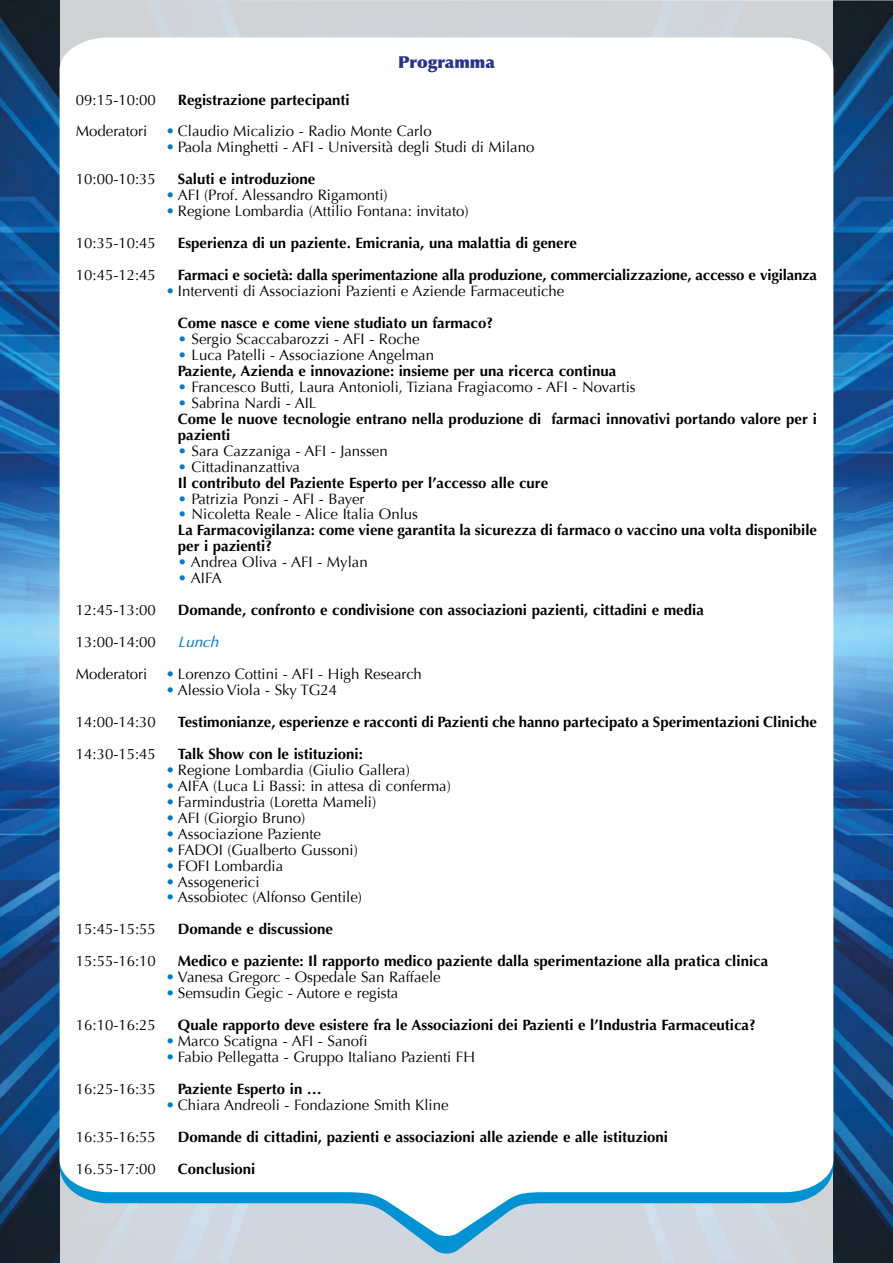
<style>
.page{position:relative;width:893px;height:1263px;background:#fff}
.page>*{position:absolute;margin:0;border:0;box-sizing:border-box;transform-origin:0 0}
.t1{font:900 16.5px "Optima";color:#28348b}
.t2{font:15px/32px "Optima";color:#000}
.t3{font:700 15px/15.9px "Optima";color:#000}
.s1{font-weight:700}
.s2{color:#007bc4}
.s3{font-weight:400;color:#007bc4}
.s4{font-weight:400}
.s5{font-style:italic;color:#007bc4}
</style>
<div class="page">
<img style="left:0;top:0;width:893px;height:1263px">
<div style="left:60px;top:0;width:773px;height:1263px;background:#d0d3d6"></div>
<svg style="left:101px;top:1237px;width:689px;height:18px"></svg>
<div style="left:60px;top:38px;width:773px;height:1199px;background:#fff"></div>
<p class="t1" style="left:398px;top:52px;width:98px">Programma</p>
<p class="t2" style="left:76px;top:84px;width:357px;text-indent:102px"><span class="s1">Registrazione partecipanti<br></span>Moderatori <span class="s2">•</span> Claudio Micalizio - Radio Monte Carlo</p>
<p class="t2" style="left:166px;top:132px;width:370px"><span class="s2">•</span> Paola Minghetti - AFI - Università degli Studi di Milano</p>
<p class="t2" style="left:76px;top:163px;width:82px">10:00-10:35</p>
<p class="t3" style="left:178px;top:171px;width:139px">Saluti e introduzione</p>
<p class="t2" style="left:166px;top:179px;width:223px"><span class="s2">•</span> AFI (Prof. Alessandro Rigamonti)</p>
<p class="t2" style="left:166px;top:195px;width:304px"><span class="s2">•</span> Regione Lombardia (Attilio Fontana: invitato)</p>
<p class="t2" style="left:76px;top:227px;width:82px">10:35-10:45</p>
<p class="t3" style="left:178px;top:235px;width:401px">Esperienza di un paziente. Emicrania, una malattia di genere</p>
<p class="t2" style="left:76px;top:259px;width:82px">10:45-12:45</p>
<p class="t3" style="left:178px;top:267px;width:641px">Farmaci e società: dalla sperimentazione alla produzione, commercializzazione, accesso e vigilanza</p>
<p class="t2" style="left:178px;top:275px;width:388px;text-indent:-12px"><span class="s2">•</span> Interventi di Associazioni Pazienti e Aziende Farmaceutiche<br><span class="s1">Come nasce e come viene studiato un farmaco?</span></p>
<p class="t2" style="left:178px;top:323px;width:243px"><span class="s2">•</span> Sergio Scaccabarozzi - AFI - Roche</p>
<p class="t3" style="left:178px;top:347px;width:440px"><span class="s3">•</span> <span class="s4">Luca Patelli - Associazione Angelman<br></span>Paziente, Azienda e innovazione: insieme per una ricerca continua</p>
<p class="t2" style="left:178px;top:371px;width:459px"><span class="s2">•</span> Francesco Butti, Laura Antonioli, Tiziana Fragiacomo - AFI - Novartis</p>
<p class="t3" style="left:178px;top:395px;width:641px"><span class="s3">•</span> <span class="s4">Sabrina Nardi - AIL<br></span>Come le nuove tecnologie entrano nella produzione di farmaci innovativi portando valore per i pazienti</p>
<p class="t2" style="left:178px;top:435px;width:211px"><span class="s2">•</span> Sara Cazzaniga - AFI - Janssen</p>
<p class="t3" style="left:178px;top:459px;width:372px"><span class="s3">•</span> <span class="s4">Cittadinanzattiva<br></span>Il contributo del Paziente Esperto per l’accesso alle cure</p>
<p class="t2" style="left:178px;top:483px;width:188px"><span class="s2">•</span> Patrizia Ponzi - AFI - Bayer</p>
<p class="t3" style="left:178px;top:507px;width:641px"><span class="s3">•</span> <span class="s4">Nicoletta Reale - Alice Italia Onlus<br></span>La Farmacovigilanza: come viene garantita la sicurezza di farmaco o vaccino una volta disponibile per i pazienti?</p>
<p class="t2" style="left:178px;top:546px;width:191px"><span class="s2">•</span> Andrea Oliva - AFI - Mylan</p>
<p class="t2" style="left:178px;top:562px;width:45px"><span class="s2">•</span> AIFA</p>
<p class="t2" style="left:76px;top:594px;width:82px">12:45-13:00</p>
<p class="t3" style="left:178px;top:602px;width:527px">Domande, confronto e condivisione con associazioni pazienti, cittadini e media</p>
<p class="t2" style="left:76px;top:626px;width:82px">13:00-14:00</p>
<p class="t2" style="left:76px;top:84px;width:82px">09:15-10:00</p>
<p class="t2" style="left:76px;top:626px;width:348px;text-indent:102px"><span class="s5">Lunch<br></span>Moderatori <span class="s2">•</span> Lorenzo Cottini - AFI - High Research</p>
<p class="t2" style="left:166px;top:674px;width:173px"><span class="s2">•</span> Alessio Viola - Sky TG24</p>
<p class="t2" style="left:76px;top:706px;width:82px">14:00-14:30</p>
<p class="t3" style="left:178px;top:714px;width:641px">Testimonianze, esperienze e racconti di Pazienti che hanno partecipato a Sperimentazioni Cliniche</p>
<p class="t2" style="left:76px;top:738px;width:82px">14:30-15:45</p>
<p class="t3" style="left:178px;top:746px;width:187px">Talk Show con le istituzioni:</p>
<p class="t2" style="left:166px;top:754px;width:245px"><span class="s2">•</span> Regione Lombardia (Giulio Gallera)</p>
<p class="t2" style="left:166px;top:770px;width:287px"><span class="s2">•</span> AIFA (Luca Li Bassi: in attesa di conferma)</p>
<p class="t2" style="left:166px;top:786px;width:212px"><span class="s2">•</span> Farmindustria (Loretta Mameli)</p>
<p class="t2" style="left:166px;top:802px;width:141px"><span class="s2">•</span> AFI (Giorgio Bruno)</p>
<p class="t2" style="left:166px;top:818px;width:157px"><span class="s2">•</span> Associazione Paziente</p>
<p class="t2" style="left:166px;top:834px;width:194px"><span class="s2">•</span> FADOI (Gualberto Gussoni)</p>
<p class="t2" style="left:166px;top:850px;width:119px"><span class="s2">•</span> FOFI Lombardia</p>
<p class="t2" style="left:166px;top:866px;width:95px"><span class="s2">•</span> Assogenerici</p>
<p class="t2" style="left:166px;top:882px;width:198px"><span class="s2">•</span> Assobiotec (Alfonso Gentile)</p>
<p class="t2" style="left:76px;top:913px;width:82px">15:45-15:55</p>
<p class="t3" style="left:178px;top:921px;width:157px">Domande e discussione</p>
<p class="t2" style="left:76px;top:945px;width:82px">15:55-16:10</p>
<p class="t3" style="left:178px;top:953px;width:592px">Medico e paziente: Il rapporto medico paziente dalla sperimentazione alla pratica clinica</p>
<p class="t2" style="left:166px;top:961px;width:276px"><span class="s2">•</span> Vanesa Gregorc - Ospedale San Raffaele</p>
<p class="t2" style="left:166px;top:977px;width:234px"><span class="s2">•</span> Semsudin Gegic - Autore e regista</p>
<p class="t2" style="left:76px;top:1009px;width:82px">16:10-16:25</p>
<p class="t3" style="left:178px;top:1017px;width:579px">Quale rapporto deve esistere fra le Associazioni dei Pazienti e l’Industria Farmaceutica?</p>
<p class="t2" style="left:166px;top:1025px;width:203px"><span class="s2">•</span> Marco Scatigna - AFI - Sanofi</p>
<p class="t2" style="left:166px;top:1041px;width:311px"><span class="s2">•</span> Fabio Pellegatta - Gruppo Italiano Pazienti FH</p>
<p class="t2" style="left:76px;top:1073px;width:82px">16:25-16:35</p>
<p class="t3" style="left:178px;top:1081px;width:146px">Paziente Esperto in …</p>
<p class="t2" style="left:166px;top:1089px;width:284px"><span class="s2">•</span> Chiara Andreoli - Fondazione Smith Kline</p>
<p class="t2" style="left:76px;top:1121px;width:82px">16:35-16:55</p>
<p class="t3" style="left:178px;top:1129px;width:492px">Domande di cittadini, pazienti e associazioni alle aziende e alle istituzioni</p>
<p class="t2" style="left:76px;top:1153px;width:82px">16.55-17:00</p>
<p class="t3" style="left:178px;top:1161px;width:79px">Conclusioni</p>
</div>
